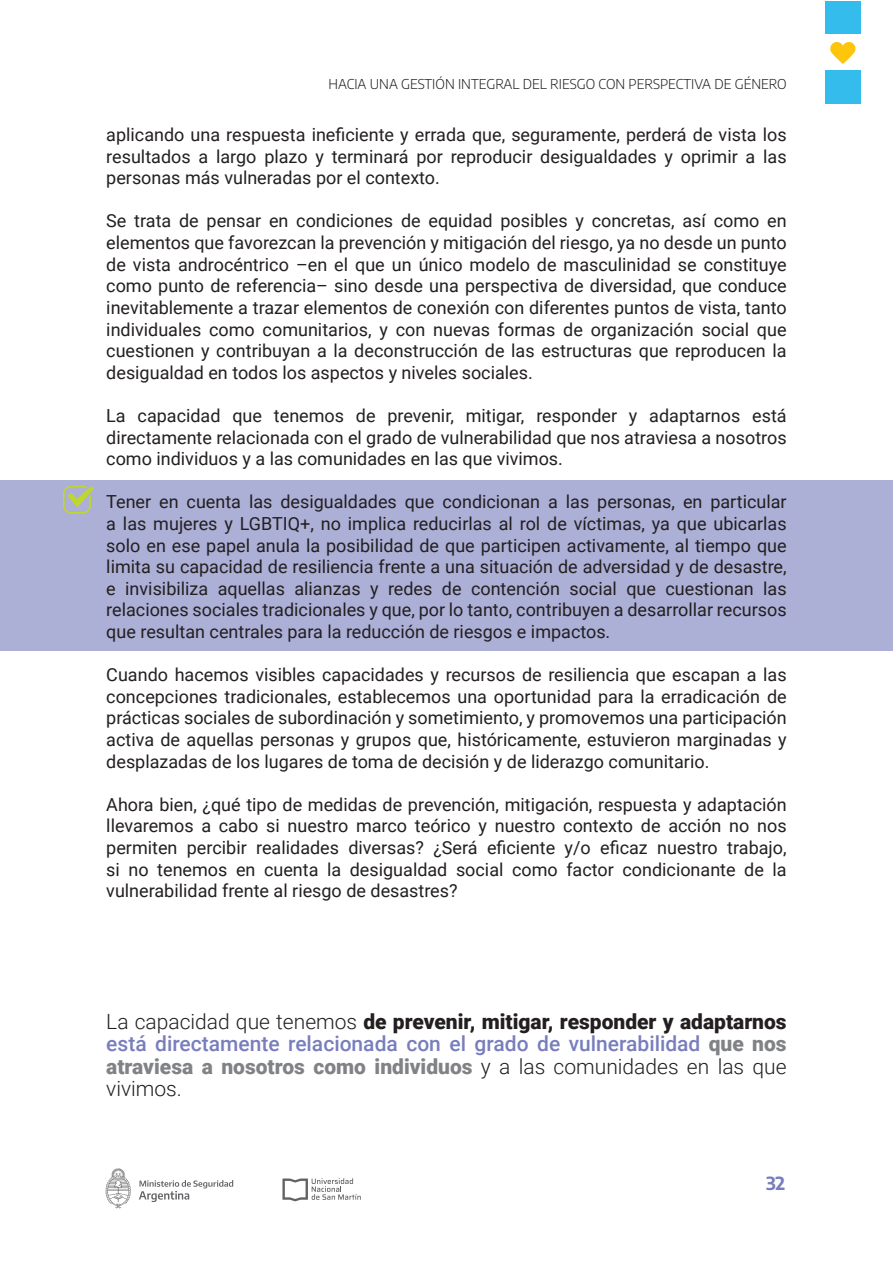
<style>
.page{position:relative;width:893px;height:1263px;background:#fff}
.page>*{position:absolute;margin:0;border:0;box-sizing:border-box;transform-origin:0 0}
.t1{font:300 21px/22.5px "Roboto";color:#231f20;text-align:justify}
.t2{font:18px/21.6px "Roboto";color:#231f20;text-align:justify}
.t3{font:700 18px "Encode Sans";color:#787ebd}
.t4{font:300 13.5px "Encode Sans";color:#231f20}
.s1{font-weight:900}
.s2{font-weight:500;color:#787ebd}
.s3{font-weight:900;color:#808285}
</style>
<div class="page">
<div style="left:825px;top:1px;width:36px;height:33px;background:#34bced"></div>
<div style="left:825px;top:70px;width:36px;height:34px;background:#34bced"></div>
<svg style="left:830px;top:42px;width:26px;height:22px"></svg>
<svg style="left:106px;top:1168px;width:25px;height:40px"></svg>
<svg style="left:139px;top:1180px;width:94px;height:22px"></svg>
<svg style="left:282px;top:1178px;width:79px;height:23px"></svg>
<div style="left:0;top:480px;width:892px;height:171px;background:#acafd6"></div>
<svg style="left:63px;top:486px;width:31px;height:28px"></svg>
<p class="t4" style="left:328px;top:75px;width:460px">HACIA UNA GESTIÓN INTEGRAL DEL RIESGO CON PERSPECTIVA DE GÉNERO</p>
<p class="t2" style="left:106px;top:124px;width:682px">aplicando una respuesta ineficiente y errada que, seguramente, perderá de vista los resultados a largo plazo y terminará por reproducir desigualdades y oprimir a las personas más vulneradas por el contexto.</p>
<p class="t2" style="left:106px;top:211px;width:682px">Se trata de pensar en condiciones de equidad posibles y concretas, así como en elementos que favorezcan la prevención y mitigación del riesgo, ya no desde un punto de vista androcéntrico –en el que un único modelo de masculinidad se constituye como punto de referencia– sino desde una perspectiva de diversidad, que conduce inevitablemente a trazar elementos de conexión con diferentes puntos de vista, tanto individuales como comunitarios, y con nuevas formas de organización social que cuestionen y contribuyan a la deconstrucción de las estructuras que reproducen la desigualdad en todos los aspectos y niveles sociales.</p>
<p class="t2" style="left:106px;top:405px;width:682px">La capacidad que tenemos de prevenir, mitigar, responder y adaptarnos está directamente relacionada con el grado de vulnerabilidad que nos atraviesa a nosotros como individuos y a las comunidades en las que vivimos.</p>
<p class="t2" style="left:106px;top:491px;width:682px">Tener en cuenta las desigualdades que condicionan a las personas, en particular a las mujeres y LGBTIQ+, no implica reducirlas al rol de víctimas, ya que ubicarlas solo en ese papel anula la posibilidad de que participen activamente, al tiempo que limita su capacidad de resiliencia frente a una situación de adversidad y de desastre, e invisibiliza aquellas alianzas y redes de contención social que cuestionan las relaciones sociales tradicionales y que, por lo tanto, contribuyen a desarrollar recursos que resultan centrales para la reducción de riesgos e impactos.</p>
<p class="t2" style="left:106px;top:664px;width:682px">Cuando hacemos visibles capacidades y recursos de resiliencia que escapan a las concepciones tradicionales, establecemos una oportunidad para la erradicación de prácticas sociales de subordinación y sometimiento, y promovemos una participación activa de aquellas personas y grupos que, históricamente, estuvieron marginadas y desplazadas de los lugares de toma de decisión y de liderazgo comunitario.</p>
<p class="t2" style="left:106px;top:794px;width:682px">Ahora bien, ¿qué tipo de medidas de prevención, mitigación, respuesta y adaptación llevaremos a cabo si nuestro marco teórico y nuestro contexto de acción no nos permiten percibir realidades diversas? ¿Será eficiente y/o eficaz nuestro trabajo, si no tenemos en cuenta la desigualdad social como factor condicionante de la vulnerabilidad frente al riesgo de desastres?</p>
<p class="t1" style="left:106px;top:1010px;width:682px">La capacidad que tenemos <span class="s1">de prevenir, mitigar, responder y adaptarnos </span><span class="s2">está directamente relacionada con el grado de vulnerabilidad</span> <span class="s3">que nos atraviesa a nosotros como individuos</span> y a las comunidades en las que vivimos.</p>
<p class="t3" style="left:766px;top:1172px;width:21px">32</p>
</div>
